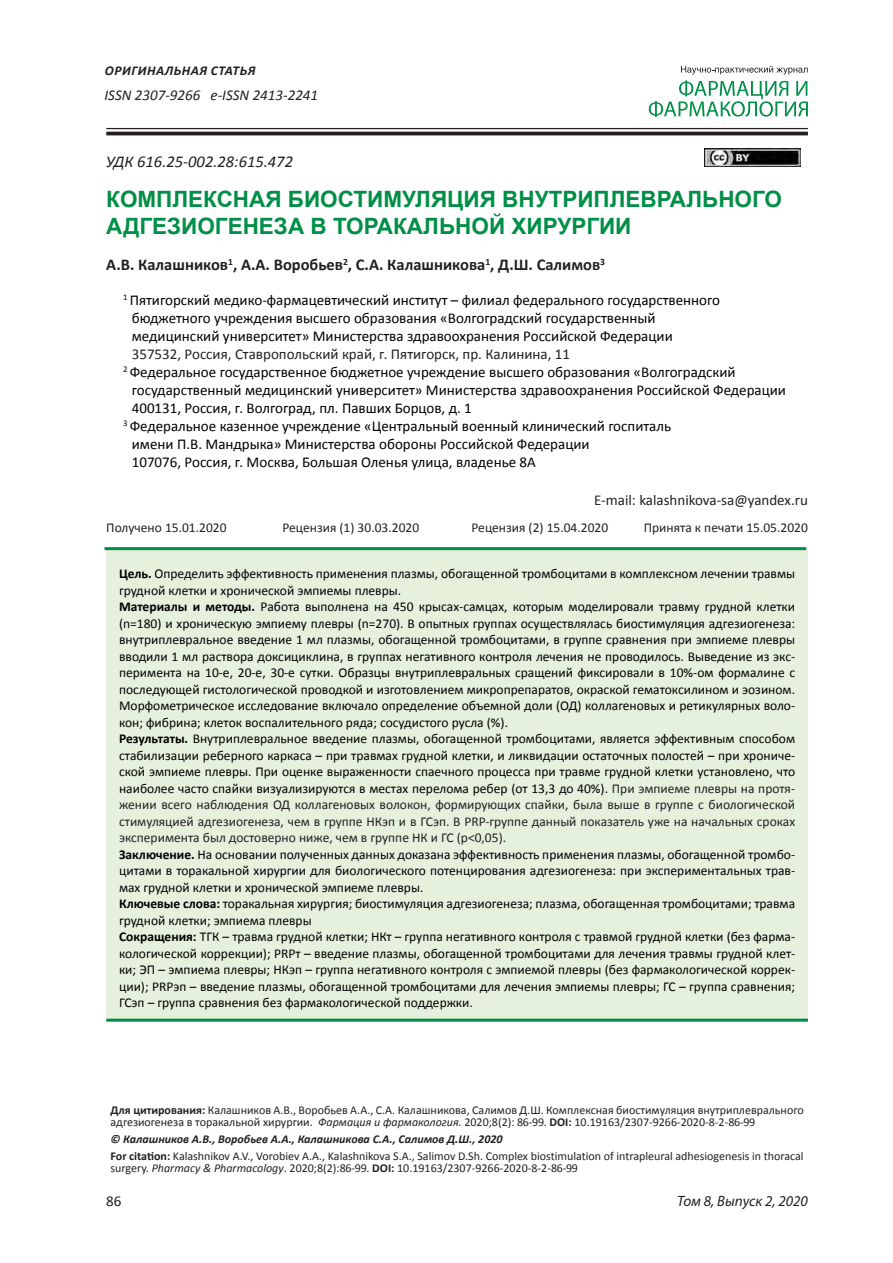
<style>
.page{position:relative;width:893px;height:1263px;background:#fff}
.page>*{position:absolute;margin:0;border:0;box-sizing:border-box;transform-origin:0 0}
._2_Заголовок{font:700 22.5px/27px "Arial";color:#008f46}
._3_Авторы{font:700 16.5px "Calibri";color:#231f20}
._1_УДК{font:italic 16.5px "Calibri";color:#231f20}
.адрес{font:15px/18px "Calibri";color:#000}
.почта{font:15px "Calibri";color:#231f20}
.t1{font:italic 15px "Calibri";color:#231f20}
.t2{font:italic 15px "Myriad Pro";color:#231f20}
.анонс{font:13.5px/16.5px "Calibri";color:#000;text-align:justify}
._6_Текст{font:13.5px "Calibri";color:#231f20}
.t3{font:italic 700 13.5px "Calibri";letter-spacing:.04em;color:#231f20}
._6_Текст-2{font:12px/12.5px "Calibri";color:#231f20}
._6_Текст-3{font:italic 700 12px "Calibri";color:#231f20}
.s1{color:#231f20}
.s2{font-weight:700}
.s3{font-style:italic}
</style>
<div class="page">
<hr style="left:106px;top:128px;width:702px;height:1px;background:#231f20">
<hr style="left:106px;top:132px;width:702px;height:3px;background:#231f20">
<svg style="left:649px;top:66px;width:159px;height:51px"></svg>
<div style="left:106px;top:547px;width:702px;height:473px;background:#e5f0dd"></div>
<hr style="left:105px;top:547px;width:701px;height:3px;background:#008f46">
<hr style="left:106px;top:1019px;width:702px;height:3px;background:#008f46">
<img style="left:704px;top:149px;width:96px;height:18px">
<p class="t3" style="left:105px;top:62px;width:152px">ОРИГИНАЛЬНАЯ СТАТЬЯ</p>
<p class="t1" style="left:105px;top:85px;width:215px">ISSN 2307-9266 e-ISSN 2413-2241</p>
<p class="_1_УДК" style="left:106px;top:150px;width:188px">УДК 616.25-002.28:615.472</p>
<p class="_2_Заголовок" style="left:106px;top:186px;width:677px">КОМПЛЕКСНАЯ БИОСТИМУЛЯЦИЯ ВНУТРИПЛЕВРАЛЬНОГО<br>АДГЕЗИОГЕНЕЗА В ТОРАКАЛЬНОЙ ХИРУРГИИ</p>
<p class="_3_Авторы" style="left:106px;top:254px;width:500px">А.В. Калашников<sup>1</sup>, А.А. Воробьев<sup>2</sup>, С.А. Калашникова<sup>1</sup>, Д.Ш. Салимов<sup>3</sup></p>
<p class="адрес" style="left:132px;top:291px;width:590px;text-indent:-9px"><sup>1</sup> Пятигорский медико-фармацевтический институт – филиал федерального государственного бюджетного учреждения высшего образования «Волгоградский государственный медицинский университет» Министерства здравоохранения Российской Федерации <span class="s1">357532, Россия, Ставропольский край, г. Пятигорск, пр. Калинина, 11</span></p>
<p class="адрес" style="left:132px;top:363px;width:656px;text-indent:-8px"><sup>2</sup> Федеральное государственное бюджетное учреждение высшего образования «Волгоградский государственный медицинский университет» Министерства здравоохранения Российской Федерации<br>400131, Россия, г. Волгоград, пл. Павших Борцов, д. 1</p>
<p class="адрес" style="left:132px;top:417px;width:541px;text-indent:-8px"><sup>3</sup> Федеральное казенное учреждение «Центральный военный клинический госпиталь имени П.В. Мандрыка» Министерства обороны Российской Федерации<br>107076, Россия, г. Москва, Большая Оленья улица, владенье 8А</p>
<p class="почта" style="left:594px;top:490px;width:215px">E-mail: kalashnikova-sa@yandex.ru</p>
<p class="_6_Текст" style="left:106px;top:519px;width:122px">Получено 15.01.2020</p>
<p class="_6_Текст" style="left:282px;top:519px;width:138px">Рецензия (1) 30.03.2020</p>
<p class="_6_Текст" style="left:471px;top:519px;width:138px">Рецензия (2) 15.04.2020</p>
<p class="_6_Текст" style="left:644px;top:519px;width:166px">Принята к печати 15.05.2020</p>
<p class="анонс" style="left:119px;top:565px;width:678px"><span class="s2">Цель.</span> Определить эффективность применения плазмы, обогащенной тромбоцитами в комплексном лечении травмы грудной клетки и хронической эмпиемы плевры.</p>
<p class="анонс" style="left:119px;top:598px;width:678px"><span class="s2">Материалы и методы.</span> Работа выполнена на 450 крысах-самцах, которым моделировали травму грудной клетки (n=180) и хроническую эмпиему плевры (n=270). В опытных группах осуществлялась биостимуляция адгезиогенеза: внутриплевральное введение 1 мл плазмы, обогащенной тромбоцитами, в группе сравнения при эмпиеме плевры вводили 1 мл раствора доксициклина, в группах негативного контроля лечения не проводилось. Выведение из экс&shy;перимента на 10-е, 20-е, 30-е сутки. Образцы внутриплевральных сращений фиксировали в 10%-ом формалине с последующей гистологической проводкой и изготовлением микропрепаратов, окраской гематоксилином и эозином.<br>Морфометрическое исследование включало определение объемной доли (ОД) коллагеновых и ретикулярных воло&shy;кон; фибрина; клеток воспалительного ряда; сосудистого русла (%).</p>
<p class="анонс" style="left:119px;top:730px;width:678px"><span class="s2">Результаты.</span> Внутриплевральное введение плазмы, обогащенной тромбоцитами, является эффективным способом стабилизации реберного каркаса – при травмах грудной клетки, и ликвидации остаточных полостей – при хрониче&shy;ской эмпиеме плевры. При оценке выраженности спаечного процесса при травме грудной клетки установлено, что наиболее часто спайки визуализируются в местах перелома ребер (от 13,3 до 40%). <span class="s1">При эмпиеме плевры на протя&shy;жении всего наблюдения ОД коллагеновых волокон, формирующих спайки, была выше в группе с биологической стимуляцией адгезиогенеза, чем в группе НКэп и в ГСэп. В PRP-группе данный показатель уже на начальных сроках эксперимента был достоверно ниже, чем в группе НК и ГС (p&lt;0,05).</span></p>
<p class="анонс" style="left:119px;top:846px;width:678px"><span class="s2">Заключение.</span> На основании полученных данных доказана эффективность применения плазмы, обогащенной тромбо&shy;цитами в торакальной хирургии для биологического потенцирования адгезиогенеза: при экспериментальных трав&shy;мах грудной клетки и хронической эмпиеме плевры.</p>
<p class="анонс" style="left:119px;top:895px;width:678px"><span class="s2">Ключевые слова:</span> торакальная хирургия; биостимуляция адгезиогенеза; плазма, обогащенная тромбоцитами; травма грудной клетки; эмпиема плевры</p>
<p class="анонс" style="left:119px;top:928px;width:678px"><span class="s2">Сокращения:</span> ТГК – травма грудной клетки; НКт – группа негативного контроля с травмой грудной клетки (без фарма&shy;кологической коррекции); PRPт – введение плазмы, обогащенной тромбоцитами для лечения травмы грудной клет&shy;ки; ЭП – эмпиема плевры; НКэп – группа негативного контроля с эмпиемой плевры (без фармакологической коррек&shy;ции); PRPэп – введение плазмы, обогащенной тромбоцитами для лечения эмпиемы плевры; ГС – группа сравнения; ГСэп – группа сравнения без фармакологической поддержки.</p>
<p class="_6_Текст-2" style="left:111px;top:1103px;width:695px"><span class="s2">Для цитирования:</span> Калашников А.В., Воробьев А.А., С.А. Калашникова, Салимов Д.Ш. Комплексная биостимуляция внутриплеврального адгезиогенеза в торакальной хирургии. <span class="s3">Фармация и фармакология.</span> 2020;8(2): 86-99. <span class="s2">DOI:</span> 10.19163/2307-9266-2020-8-2-86-99</p>
<p class="_6_Текст-3" style="left:111px;top:1131px;width:394px">© Калашников А.В., Воробьев А.А., Калашникова С.А., Салимов Д.Ш., 2020</p>
<p class="_6_Текст-2" style="left:111px;top:1149px;width:695px"><span class="s2">For citation:</span> Kalashnikov A.V., Vorobiev A.A., Kalashnikova S.A., Salimov D.Sh. Complex biostimulation of intrapleural adhesiogenesis in thoracal surgery. <span class="s3">Pharmacy &amp; Pharmacology</span>. 2020;8(2):86-99. <span class="s2">DOI:</span> 10.19163/2307-9266-2020-8-2-86-99</p>
<p class="почта" style="left:106px;top:1192px;width:17px">86</p>
<p class="t2" style="left:677px;top:1192px;width:132px">Том 8, Выпуск 2, 2020</p>
</div>
